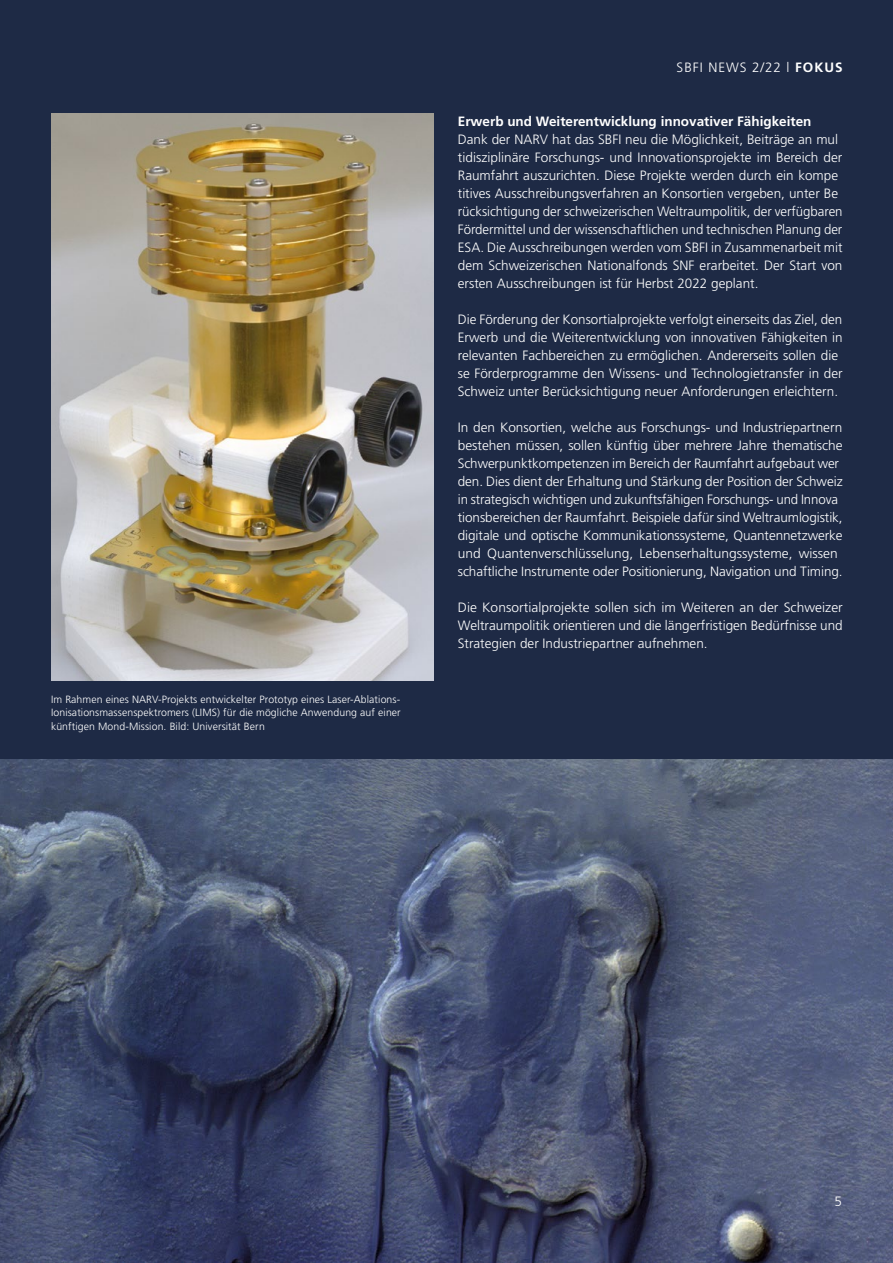
<style>
.page{position:relative;width:893px;height:1263px;background:#1e2a45}
.page>*{position:absolute;margin:0;border:0;box-sizing:border-box;transform-origin:0 0}
.t1{font:300 13.5px/18px "Frutiger LT Std";color:#fff}
.t2{font:700 13.5px "Frutiger LT Std";color:#fff}
.t3{font:300 13.5px "Frutiger LT Std";letter-spacing:.07em;color:#fff}
.t4{font:300 10.5px/13.5px "Frutiger LT Std";letter-spacing:.01em;color:#fff;text-align:justify}
.s1{font-weight:700}
</style>
<div class="page">
<img style="left:0;top:759px;width:893px;height:504px">
<img style="left:51px;top:114px;width:383px;height:566px">
<p class="t4" style="left:51px;top:692px;width:351px">Im Rahmen eines NARV-Projekts entwickelter Prototyp eines Laser-Ablations-Ionisationsmassenspektromers (LIMS) für die mögliche Anwendung auf einer künftigen Mond-Mission. Bild: Universität Bern</p>
<p class="t3" style="left:677px;top:60px;width:167px">SBFI NEWS 2/22 l <span class="s1">FOKUS</span></p>
<p class="t2" style="left:458px;top:113px;width:355px">Erwerb und Weiterentwicklung innovativer Fähigkeiten</p>
<p class="t1" style="left:458px;top:131px;width:386px">Dank der NARV hat das SBFI neu die Möglichkeit, Beiträge an mul tidisziplinäre Forschungs- und Innovationsprojekte im Bereich der Raumfahrt auszurichten. Diese Projekte werden durch ein kompe titives Ausschreibungsverfahren an Konsortien vergeben, unter Be rücksichtigung der schweizerischen Weltraumpolitik, der verfügbaren Fördermittel und der wissenschaftlichen und technischen Planung der ESA. Die Ausschreibungen werden vom SBFI in Zusammenarbeit mit dem Schweizerischen Nationalfonds SNF erarbeitet. Der Start von ersten Ausschreibungen ist für Herbst 2022 geplant.</p>
<p class="t1" style="left:458px;top:311px;width:386px">Die Förderung der Konsortialprojekte verfolgt einerseits das Ziel, den Erwerb und die Weiterentwicklung von innovativen Fähigkeiten in relevanten Fachbereichen zu ermöglichen. Andererseits sollen die se Förderprogramme den Wissens- und Technologietransfer in der Schweiz unter Berücksichtigung neuer Anforderungen erleichtern.</p>
<p class="t1" style="left:458px;top:419px;width:386px">In den Konsortien, welche aus Forschungs- und Industriepartnern bestehen müssen, sollen künftig über mehrere Jahre thematische Schwerpunktkompetenzen im Bereich der Raumfahrt aufgebaut wer den. Dies dient der Erhaltung und Stärkung der Position der Schweiz in strategisch wichtigen und zukunftsfähigen Forschungs- und Innova tionsbereichen der Raumfahrt. Beispiele dafür sind Weltraumlogistik, digitale und optische Kommunikationssysteme, Quantennetzwerke und Quantenverschlüsselung, Lebenserhaltungssysteme, wissen schaftliche Instrumente oder Positionierung, Navigation und Timing.</p>
<p class="t1" style="left:458px;top:599px;width:387px;text-align:justify">Die Konsortialprojekte sollen sich im Weiteren an der Schweizer Weltraumpolitik orientieren und die längerfristigen Bedürfnisse und Strategien der Industriepartner aufnehmen.</p>
<p class="t1" style="left:834px;top:1193px;width:9px">5</p>
</div>
